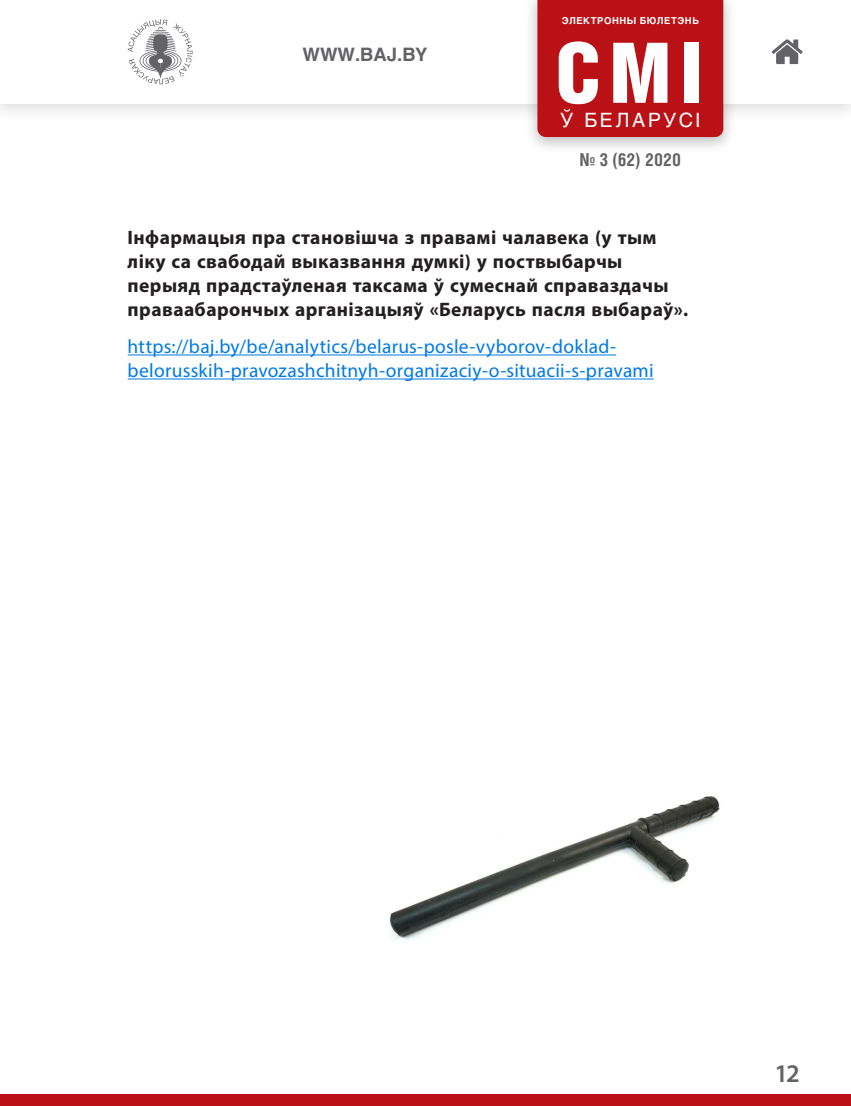
<style>
.page{position:relative;width:851px;height:1106px;background:#fff}
.page>*{position:absolute;margin:0;border:0;box-sizing:border-box;transform-origin:0 0}
.t1{font:83.55px "Helios Cond Black C";color:#fff}
.t2{font:600 25.5px "Myriad Pro";color:#636366}
.t3{font:700 19.5px/24px "Myriad Pro";letter-spacing:.02em;color:#231f20}
.t4{font:19.5px/24px "Myriad Pro";letter-spacing:.01em;color:#007ae5}
.t5{font:19.5px "Helios C";letter-spacing:.13em;color:#fff}
.t6{font:700 18.3px "Helios C";color:#636366}
.t7{font:700 17.85px "Helios Cond C";color:#636366}
.t8{font:700 9.45px "Helios C";letter-spacing:.06em;color:#fff}
</style>
<div class="page">
<div style="left:0;top:1094px;width:850px;height:12px;background:#b91115"></div>
<img style="left:389px;top:796px;width:331px;height:144px">
<hr style="left:128px;top:354px;width:488px;height:1px;background:#007ae5">
<hr style="left:128px;top:378px;width:525px;height:1px;background:#007ae5">
<div style="left:0;top:0;width:850px;height:122px;background:#231f20;opacity:.15"></div>
<div style="left:0;top:0;width:850px;height:103px;background:#fff"></div>
<svg style="left:128px;top:19px;width:64px;height:65px"></svg>
<svg style="left:771px;top:39px;width:31px;height:25px"></svg>
<div style="left:523px;top:0;width:213px;height:155px;background:#231f20;opacity:.25"></div>
<div style="left:537px;top:0;width:186px;height:137px;background:#b91115"></div>
<p class="t6" style="left:302px;top:44px;width:126px">WWW.BAJ.BY</p>
<p class="t8" style="left:561px;top:15px;width:139px">ЭЛЕКТРОННЫ БЮЛЕТЭНЬ</p>
<h1 class="t1" style="left:555px;top:25px;width:149px">СМІ</h1>
<p class="t5" style="left:560px;top:109px;width:141px">Ў БЕЛАРУСІ</p>
<p class="t7" style="left:579px;top:149px;width:103px">№ 3 (62) 2020</p>
<p class="t3" style="left:128px;top:225px;width:562px">Інфармацыя пра становішча з правамі чалавека (у тым ліку са свабодай выказвання думкі) у поствыбарчы перыяд прадстаўленая таксама ў сумеснай справаздачы праваабарончых арганізацыяў «Беларусь пасля выбараў».</p>
<p class="t4" style="left:128px;top:334px;width:527px">https://baj.by/be/analytics/belarus-posle-vyborov-doklad&shy;belorusskih-pravozashchitnyh-organizaciy-o-situacii-s-pravami</p>
<h2 class="t2" style="left:774px;top:1057px;width:27px">12</h2>
</div>
